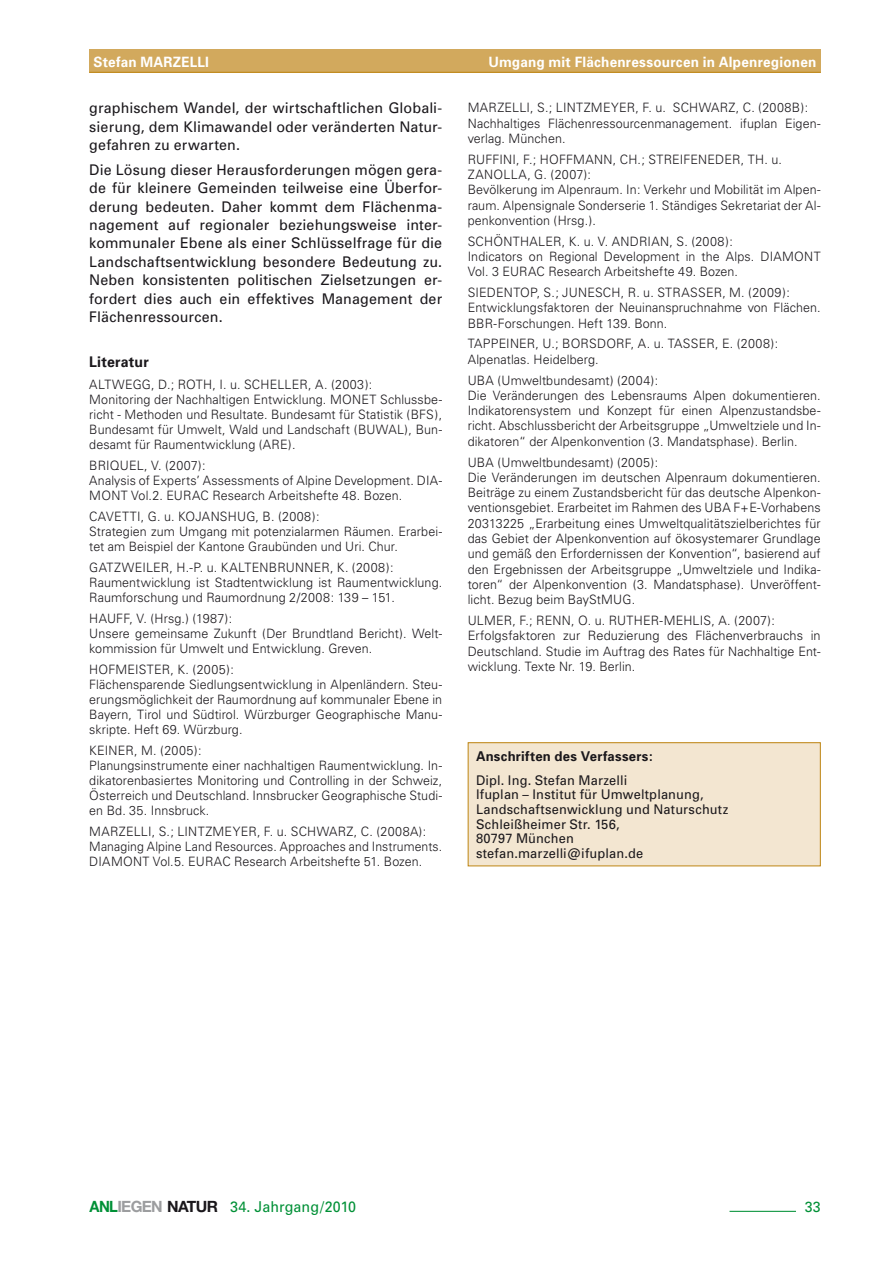
<style>
.page{position:relative;width:893px;height:1263px;background:#fff}
.page>*{position:absolute;margin:0;border:0;box-sizing:border-box;transform-origin:0 0}
.t1{font:15px "Univers";color:#009036;scale:.95 1}
.t2{font:14.7px/18.5px "Univers";letter-spacing:.01em;color:#1a171b;text-align:justify}
.t3{font:700 14.7px "Univers";letter-spacing:.015em;color:#1a171b;scale:.96 1}
.t4{font:14.7px "Univers";color:#009036;scale:.95 1}
.t5{font:700 14.25px "Univers";letter-spacing:.015em;color:#fff;scale:.95 1}
.t6{font:700 13.5px "Univers";letter-spacing:.02em;color:#1a171b}
.t7{font:13.35px/14.7px "Univers";letter-spacing:.015em;color:#1a171b;scale:.96 1}
.t8{font:300 12.9px/15.3px "Univers";letter-spacing:.005em;color:#1a171b}
.s1{font-family:"Helvetica Neue";font-weight:700;font-size:15.6px}
.s2{font-family:"Helvetica Neue";font-weight:700;font-size:15.6px;color:#9c9d9f}
.s3{font-family:"Helvetica Neue";font-weight:700;font-size:15.6px;color:#1a171b}
</style>
<div class="page">
<div style="left:89px;top:49px;width:732px;height:23px;background:#d2a95d"></div>
<hr style="left:729px;top:1211px;width:67px;height:1px;background:#009036">
<hr style="left:89px;top:72px;width:732px;height:1px;background:#be8614">
<div style="left:468px;top:743px;width:352px;height:123px;background:#f3e6d1"></div>
<div style="left:468px;top:742px;width:353px;height:124px;border:1px solid #be8614"></div>
<p class="t5" style="left:94px;top:53px;width:74px">Stefan marz</p>
<p class="t5" style="left:181px;top:53px;width:29px">elli</p>
<p class="t5" style="left:488px;top:53px;width:347px">Umgang mit Flächenressourcen in Alpenregionen</p>
<p class="t2" style="left:89px;top:99px;width:354px">graphischem Wandel, der wirtschaftlichen Globali&shy;sierung, dem Klimawandel oder veränderten Natur&shy;gefahren zu erwarten.</p>
<p class="t2" style="left:89px;top:160px;width:354px">Die Lösung dieser Herausforderungen mögen gera&shy;de für kleinere Gemeinden teilweise eine Überfor&shy;derung bedeuten. Daher kommt dem Flächenma&shy;nagement auf regionaler beziehungsweise inter&shy;kommunaler Ebene als einer Schlüsselfrage für die Landschaftsentwicklung besondere Bedeutung zu.<br>Neben konsistenten politischen Zielsetzungen er&shy;fordert dies auch ein effektives Management der Flächenressourcen.</p>
<p class="t3" style="left:89px;top:353px;width:64px">Literatur</p>
<p class="t8" style="left:89px;top:377px;width:354px">ALTWEGG, D.; ROTH, I. u. SCHELLER, A. (2003):<br>Monitoring der Nachhaltigen Entwicklung. MONET Schlussbe&shy;richt - Methoden und Resultate. Bundesamt für Statistik (BFS), Bundesamt für Umwelt, Wald und Landschaft (BUWAL), Bun&shy;desamt für Raumentwicklung (ARE).</p>
<p class="t8" style="left:89px;top:458px;width:354px">BRIQUEL, V. (2007):<br>Analysis of Experts’ Assessments of Alpine Development. DIA-<br>MONT Vol.2. EURAC Research Arbeitshefte 48. Bozen.</p>
<p class="t8" style="left:89px;top:509px;width:354px">CAVETTI, G. u. KOJANSHUG, B. (2008):<br>Strategien zum Umgang mit potenzialarmen Räumen. Erarbei&shy;tet am Beispiel der Kantone Graubünden und Uri. Chur.</p>
<p class="t8" style="left:89px;top:560px;width:354px">GATZWEILER, H.-P. u. KALTENBRUNNER, K. (2008):<br>Raumentwicklung ist Stadtentwicklung ist Raumentwicklung.<br>Raumforschung und Raumordnung 2/2008: 139 – 151.</p>
<p class="t8" style="left:89px;top:611px;width:354px">HAUFF, V. (Hrsg.) (1987):<br>Unsere gemeinsame Zukunft (Der Brundtland Bericht). Welt&shy;kommission für Umwelt und Entwicklung. Greven.</p>
<p class="t8" style="left:89px;top:661px;width:354px">HOFMEISTER, K. (2005):<br>Flächensparende Siedlungsentwicklung in Alpenländern. Steu&shy;erungsmöglichkeit der Raumordnung auf kommunaler Ebene in Bayern, Tirol und Südtirol. Würzburger Geographische Manu&shy;skripte. Heft 69. Würzburg.</p>
<p class="t8" style="left:89px;top:743px;width:354px">KEINER, M. (2005):<br>Planungsinstrumente einer nachhaltigen Raumentwicklung. In&shy;dikatorenbasiertes Monitoring und Controlling in der Schweiz, Österreich und Deutschland. Innsbrucker Geographische Studi&shy;en Bd. 35. Innsbruck.</p>
<p class="t8" style="left:89px;top:824px;width:354px">MARZELLI, S.; LINTZMEYER, F. u. SCHWARZ, C. (2008a):<br>Managing Alpine Land Resources. Approaches and Instruments.<br>DIAMONT Vol.5. EURAC Research Arbeitshefte 51. Bozen.</p>
<p class="t8" style="left:468px;top:100px;width:354px">MARZELLI, S.; LINTZMEYER, F. u. SCHWARZ, C. (2008b):<br>Nachhaltiges Flächenressourcenmanagement. ifuplan Eigen&shy;verlag. München.</p>
<p class="t8" style="left:468px;top:151px;width:316px">RUFFINI, F.; HOFFMANN, Ch .; STREIFENEDER, Th . u.<br>Zanolla</p>
<p class="t8" style="left:468px;top:167px;width:354px;text-indent:60px">, G. (2007):<br>Bevölkerung im Alpenraum. In: Verkehr und Mobilität im Alpen&shy;raum. Alpensignale Sonderserie 1. Ständiges Sekretariat der Al&shy;penkonvention (Hrsg.).</p>
<p class="t8" style="left:468px;top:233px;width:354px">SCHÖNTHALER, K. u. v. ANDRIAN, S. (2008):<br>Indicators on Regional Development in the Alps. DIAMONT<br>Vol. 3 EURAC Research Arbeitshefte 49. Bozen.</p>
<p class="t8" style="left:468px;top:285px;width:354px">SIEDENTOP, S.; JUNESCH, R. u. STRASSER, M. (2009):<br>Entwicklungsfaktoren der Neuinanspruchnahme von Flächen.<br>BBR-Forschungen. Heft 139. Bonn.</p>
<p class="t8" style="left:468px;top:336px;width:312px">TAPPEINER, U.; BORSDORF, A. u. TASSER, E. (2008):<br>Alpenatlas. Heidelberg.</p>
<p class="t8" style="left:468px;top:372px;width:354px">UBA (Umweltbundesamt) (2004):<br>Die Veränderungen des Lebensraums Alpen dokumentieren.<br>Indikatorensystem und Konzept für einen Alpenzustandsbe&shy;richt. Abschlussbericht der Arbeitsgruppe „Umweltziele und In&shy;dikatoren“ der Alpenkonvention (3. Mandatsphase). Berlin.</p>
<p class="t8" style="left:468px;top:454px;width:354px">UBA (Umweltbundesamt) (2005):<br>Die Veränderungen im deutschen Alpenraum dokumentieren.<br>Beiträge zu einem Zustandsbericht für das deutsche Alpenkon&shy;ventionsgebiet. Erarbeitet im Rahmen des UBA F+E-Vorhabens 20313225 „Erarbeitung eines Umweltqualitätszielberichtes für das Gebiet der Alpenkonvention auf ökosystemarer Grundlage und gemäß den Erfordernissen der Konvention“, basierend auf den Ergebnissen der Arbeitsgruppe „Umweltziele und Indika&shy;toren“ der Alpenkonvention (3. Mandatsphase). Unveröffent&shy;licht. Bezug beim BayStMUG.</p>
<p class="t8" style="left:468px;top:613px;width:354px">ULMER, F.; RENN, O. u. RUTHER-MEHLIS, A. (2007):<br>Erfolgsfaktoren zur Reduzierung des Flächenverbrauchs in Deutschland. Studie im Auftrag des Rates für Nachhaltige Ent&shy;wicklung. Texte Nr. 19. Berlin.</p>
<p class="t6" style="left:476px;top:748px;width:178px">Anschriften des Verfassers:</p>
<p class="t7" style="left:476px;top:772px;width:264px">Dipl. I ng. Stefan Marzelli<br>Ifuplan – I nstitut für Umweltplanung,<br>Landschaftsenwicklung und Naturschutz<br>Schleißheimer Str. 156,<br>80797 M ünchen stefan.marzelli@ifuplan.de</p>
<p class="t1" style="left:89px;top:1198px;width:282px"><span class="s1">ANL</span><span class="s2">IEGEN</span> <span class="s3">NATUR</span> 34. Jahrgang/2010</p>
<p class="t4" style="left:805px;top:1198px;width:18px">33</p>
</div>
